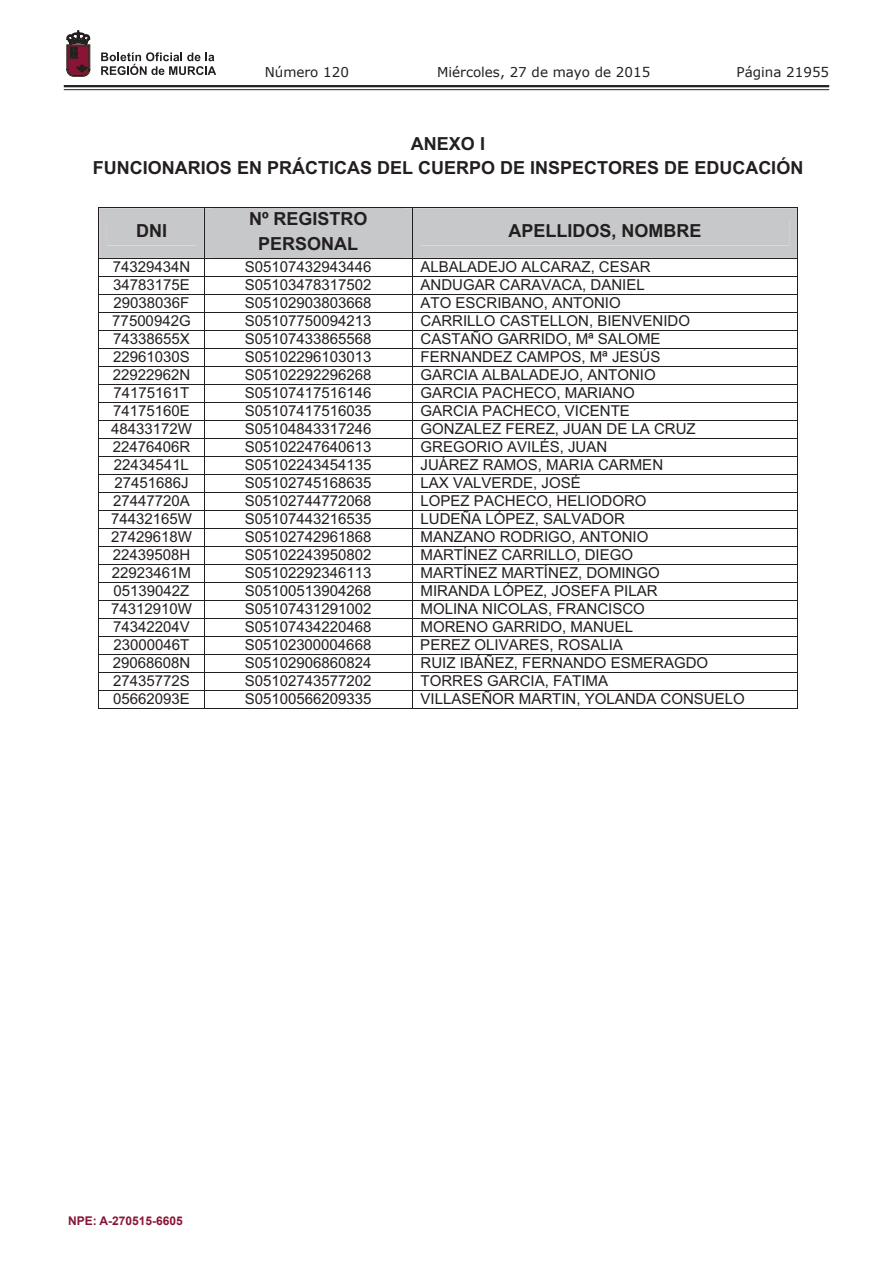
<style>
.page{position:relative;width:893px;height:1263px;background:#fff}
.page>*{position:absolute;margin:0;border:0;box-sizing:border-box;transform-origin:0 0}
.t1{font:700 18px/24.8px "Arial";color:#231f20;text-align:center}
.t2{font:15px "Arial";color:#231f20}
.t3{font:13.5px "Verdana";color:#231f20}
.NPE{font:700 12px "Arial";color:#891536}
</style>
<div class="page">
<hr style="left:64px;top:85px;width:765px;height:2px;background:#231f20">
<hr style="left:64px;top:89px;width:765px;height:1px;background:#231f20">
<svg style="left:101px;top:52px;width:115px;height:23px"></svg>
<svg style="left:67px;top:31px;width:23px;height:45px"></svg>
<svg style="left:98px;top:207px;width:700px;height:502px"></svg>
<p class="t3" style="left:265px;top:62px;width:86px">Número 120</p>
<p class="t3" style="left:437px;top:62px;width:215px">Miércoles, 27 de mayo de 2015</p>
<p class="t3" style="left:736px;top:62px;width:94px">Página 21955</p>
<p class="t1" style="left:93px;top:131px;width:712px">ANEXO I<br>FUNCIONARIOS EN PRÁCTICAS DEL CUERPO DE INSPECTORES DE EDUCACIÓN</p>
<p class="t1" style="left:136px;top:219px;width:32px">DNI</p>
<p class="t1" style="left:249px;top:207px;width:120px">Nº REGISTRO<br>PERSONAL</p>
<p class="t1" style="left:508px;top:219px;width:195px">APELLIDOS, NOMBRE</p>
<p class="t2" style="left:113px;top:257px;width:79px">74329434N</p>
<p class="t2" style="left:245px;top:257px;width:128px">S05107432943446</p>
<p class="t2" style="left:421px;top:257px;width:232px">ALBALADEJO ALCARAZ, CESAR</p>
<p class="t2" style="left:113px;top:275px;width:78px">34783175E</p>
<p class="t2" style="left:245px;top:275px;width:128px">S05103478317502</p>
<p class="t2" style="left:421px;top:275px;width:226px">ANDUGAR CARAVACA, DANIEL</p>
<p class="t2" style="left:114px;top:293px;width:77px">29038036F</p>
<p class="t2" style="left:245px;top:293px;width:128px">S05102903803668</p>
<p class="t2" style="left:420px;top:293px;width:202px">ATO ESCRIBANO, ANTONIO</p>
<p class="t2" style="left:112px;top:311px;width:80px">77500942G</p>
<p class="t2" style="left:245px;top:311px;width:128px">S05107750094213</p>
<p class="t2" style="left:420px;top:311px;width:271px">CARRILLO CASTELLON, BIENVENIDO</p>
<p class="t2" style="left:113px;top:329px;width:78px">74338655X</p>
<p class="t2" style="left:245px;top:329px;width:128px">S05107433865568</p>
<p class="t2" style="left:421px;top:329px;width:242px">CASTAÑO GARRIDO, Mª SALOME</p>
<p class="t2" style="left:113px;top:347px;width:78px">22961030S</p>
<p class="t2" style="left:245px;top:347px;width:128px">S05102296103013</p>
<p class="t2" style="left:421px;top:347px;width:241px">FERNANDEZ CAMPOS, Mª JESÚS</p>
<p class="t2" style="left:113px;top:365px;width:79px">22922962N</p>
<p class="t2" style="left:245px;top:365px;width:128px">S05102292296268</p>
<p class="t2" style="left:420px;top:365px;width:237px">GARCIA ALBALADEJO, ANTONIO</p>
<p class="t2" style="left:114px;top:383px;width:77px">74175161T</p>
<p class="t2" style="left:245px;top:383px;width:128px">S05107417516146</p>
<p class="t2" style="left:420px;top:383px;width:216px">GARCIA PACHECO, MARIANO</p>
<p class="t2" style="left:113px;top:401px;width:78px">74175160E</p>
<p class="t2" style="left:245px;top:401px;width:128px">S05107417516035</p>
<p class="t2" style="left:421px;top:401px;width:211px">GARCIA PACHECO, VICENTE</p>
<p class="t2" style="left:111px;top:419px;width:82px">48433172W</p>
<p class="t2" style="left:245px;top:419px;width:128px">S05104843317246</p>
<p class="t2" style="left:420px;top:419px;width:277px">GONZALEZ FEREZ, JUAN DE LA CRUZ</p>
<p class="t2" style="left:113px;top:437px;width:79px">22476406R</p>
<p class="t2" style="left:245px;top:437px;width:128px">S05102247640613</p>
<p class="t2" style="left:420px;top:437px;width:188px">GREGORIO AVILÉS, JUAN</p>
<p class="t2" style="left:114px;top:455px;width:77px">22434541L</p>
<p class="t2" style="left:245px;top:455px;width:128px">S05102243454135</p>
<p class="t2" style="left:420px;top:455px;width:244px">JUÁREZ RAMOS, MARIA CARMEN</p>
<p class="t2" style="left:114px;top:473px;width:76px">27451686J</p>
<p class="t2" style="left:245px;top:473px;width:128px">S05102745168635</p>
<p class="t2" style="left:420px;top:473px;width:162px">LAX VALVERDE, JOSÉ</p>
<p class="t2" style="left:113px;top:491px;width:78px">27447720A</p>
<p class="t2" style="left:245px;top:491px;width:128px">S05102744772068</p>
<p class="t2" style="left:421px;top:491px;width:228px">LOPEZ PACHECO, HELIODORO</p>
<p class="t2" style="left:111px;top:509px;width:82px">74432165W</p>
<p class="t2" style="left:245px;top:509px;width:128px">S05107443216535</p>
<p class="t2" style="left:420px;top:509px;width:206px">LUDEÑA LÓPEZ, SALVADOR</p>
<p class="t2" style="left:111px;top:527px;width:82px">27429618W</p>
<p class="t2" style="left:245px;top:527px;width:128px">S05102742961868</p>
<p class="t2" style="left:420px;top:527px;width:229px">MANZANO RODRIGO, ANTONIO</p>
<p class="t2" style="left:113px;top:545px;width:79px">22439508H</p>
<p class="t2" style="left:245px;top:545px;width:128px">S05102243950802</p>
<p class="t2" style="left:420px;top:545px;width:214px">MARTÍNEZ CARRILLO, DIEGO</p>
<p class="t2" style="left:112px;top:563px;width:81px">22923461M</p>
<p class="t2" style="left:245px;top:563px;width:128px">S05102292346113</p>
<p class="t2" style="left:420px;top:563px;width:241px">MARTÍNEZ MARTÍNEZ, DOMINGO</p>
<p class="t2" style="left:114px;top:581px;width:77px">05139042Z</p>
<p class="t2" style="left:245px;top:581px;width:128px">S05100513904268</p>
<p class="t2" style="left:420px;top:581px;width:239px">MIRANDA LÓPEZ, JOSEFA PILAR</p>
<p class="t2" style="left:111px;top:599px;width:82px">74312910W</p>
<p class="t2" style="left:245px;top:599px;width:128px">S05107431291002</p>
<p class="t2" style="left:420px;top:599px;width:226px">MOLINA NICOLAS, FRANCISCO</p>
<p class="t2" style="left:113px;top:617px;width:78px">74342204V</p>
<p class="t2" style="left:245px;top:617px;width:128px">S05107434220468</p>
<p class="t2" style="left:421px;top:617px;width:214px">MORENO GARRIDO, MANUEL</p>
<p class="t2" style="left:114px;top:635px;width:77px">23000046T</p>
<p class="t2" style="left:245px;top:635px;width:128px">S05102300004668</p>
<p class="t2" style="left:420px;top:635px;width:204px">PEREZ OLIVARES, ROSALIA</p>
<p class="t2" style="left:113px;top:653px;width:79px">29068608N</p>
<p class="t2" style="left:245px;top:653px;width:128px">S05102906860824</p>
<p class="t2" style="left:420px;top:653px;width:289px">RUIZ IBÁÑEZ, FERNANDO ESMERAGDO</p>
<p class="t2" style="left:113px;top:671px;width:78px">27435772S</p>
<p class="t2" style="left:245px;top:671px;width:128px">S05102743577202</p>
<p class="t2" style="left:421px;top:671px;width:189px">TORRES GARCIA, FATIMA</p>
<p class="t2" style="left:113px;top:689px;width:78px">05662093E</p>
<p class="t2" style="left:245px;top:689px;width:128px">S05100566209335</p>
<p class="t2" style="left:421px;top:689px;width:326px">VILLASEÑOR MARTIN, YOLANDA CONSUELO</p>
<p class="NPE" style="left:68px;top:1213px;width:116px">NPE: A-270515-6605</p>
</div>
